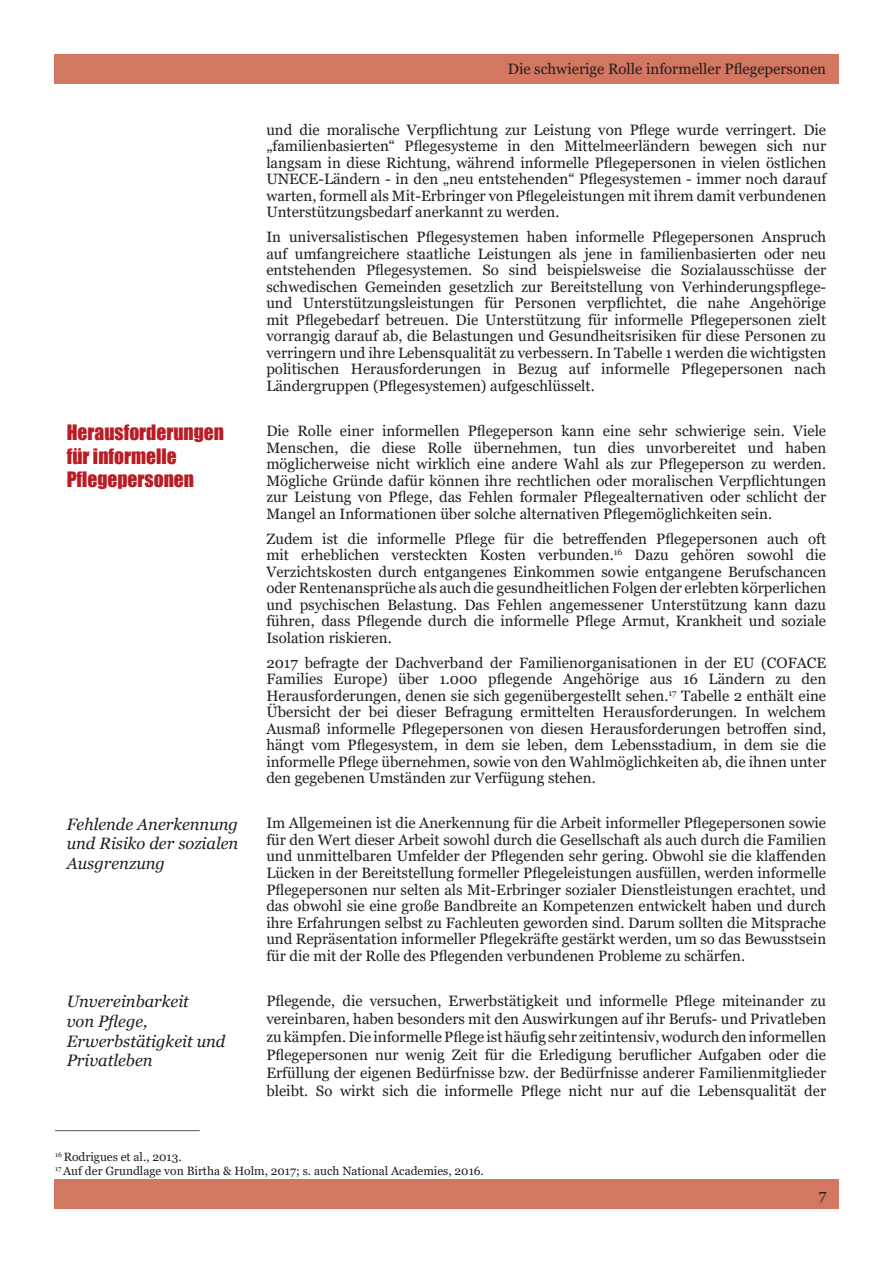
<style>
.page{position:relative;width:893px;height:1263px;background:#fff}
.page>*{position:absolute;margin:0;border:0;box-sizing:border-box;transform-origin:0 0}
.Red_title{font:19.5px/23.4px "Impact";color:#ba1c24}
.Red_title-2{font:italic 16.5px/19.8px "Georgia";color:#231f20;text-align:justify}
.Georgia_10_regular{font:15px/16.5px "Georgia";color:#231f20;text-align:justify}
.Georgia_10_regular-2{font:12px "Georgia";color:#231f20}
</style>
<div class="page">
<div style="left:54px;top:54px;width:785px;height:29px;background:#d37662"></div>
<div style="left:54px;top:1180px;width:785px;height:29px;background:#d37662"></div>
<p class="Georgia_10_regular" style="left:508px;top:61px;width:320px">Die schwierige Rolle informeller Pflegepersonen</p>
<p class="Georgia_10_regular" style="left:266px;top:122px;width:561px">und die moralische Verpflichtung zur Leistung von Pflege wurde verringert. Die „familienbasierten“ Pflegesysteme in den Mittelmeerländern bewegen sich nur langsam in diese Richtung, während informelle Pflegepersonen in vielen östlichen UNECE-Ländern - in den „neu entstehenden“ Pflegesystemen - immer noch darauf warten, formell als Mit-Erbringer von Pflegeleistungen mit ihrem damit verbundenen Unterstützungsbedarf anerkannt zu werden.</p>
<p class="Georgia_10_regular" style="left:266px;top:229px;width:561px">In universalistischen Pflegesystemen haben informelle Pflegepersonen Anspruch auf umfangreichere staatliche Leistungen als jene in familienbasierten oder neu entstehenden Pflegesystemen. So sind beispielsweise die Sozialausschüsse der schwedischen Gemeinden gesetzlich zur Bereitstellung von Verhinderungspflege&shy;und Unterstützungsleistungen für Personen verpflichtet, die nahe Angehörige mit Pflegebedarf betreuen. Die Unterstützung für informelle Pflegepersonen zielt vorrangig darauf ab, die Belastungen und Gesundheitsrisiken für diese Personen zu verringern und ihre Lebensqualität zu verbessern. In Tabelle 1 werden die wichtigsten politischen Herausforderungen in Bezug auf informelle Pflegepersonen nach Ländergruppen (Pflegesystemen) aufgeschlüsselt.</p>
<p class="Red_title" style="left:67px;top:420px;width:159px">Herausforderungen für informelle<br>Pflegepersonen</p>
<p class="Georgia_10_regular" style="left:266px;top:423px;width:561px">Die Rolle einer informellen Pflegeperson kann eine sehr schwierige sein. Viele Menschen, die diese Rolle übernehmen, tun dies unvorbereitet und haben möglicherweise nicht wirklich eine andere Wahl als zur Pflegeperson zu werden.<br>Mögliche Gründe dafür können ihre rechtlichen oder moralischen Verpflichtungen zur Leistung von Pflege, das Fehlen formaler Pflegealternativen oder schlicht der Mangel an Informationen über solche alternativen Pflegemöglichkeiten sein.</p>
<p class="Georgia_10_regular" style="left:266px;top:530px;width:561px">Zudem ist die informelle Pflege für die betreffenden Pflegepersonen auch oft mit erheblichen versteckten Kosten verbunden.<sup>16</sup> Dazu gehören sowohl die Verzichtskosten durch entgangenes Einkommen sowie entgangene Berufschancen oder Rentenansprüche als auch die gesundheitlichen Folgen der erlebten körperlichen und psychischen Belastung. Das Fehlen angemessener Unterstützung kann dazu führen, dass Pflegende durch die informelle Pflege Armut, Krankheit und soziale Isolation riskieren.</p>
<p class="Georgia_10_regular" style="left:266px;top:654px;width:561px">2017 befragte der Dachverband der Familienorganisationen in der EU (COFACE Families Europe) über 1.000 pflegende Angehörige aus 16 Ländern zu den Herausforderungen, denen sie sich gegenübergestellt sehen.<sup>17</sup> Tabelle 2 enthält eine Übersicht der bei dieser Befragung ermittelten Herausforderungen. In welchem Ausmaß informelle Pflegepersonen von diesen Herausforderungen betroffen sind, hängt vom Pflegesystem, in dem sie leben, dem Lebensstadium, in dem sie die informelle Pflege übernehmen, sowie von den Wahlmöglichkeiten ab, die ihnen unter den gegebenen Umständen zur Verfügung stehen.</p>
<p class="Red_title-2" style="left:67px;top:814px;width:173px">Fehlende Anerkennung und Risiko der sozialen Ausgrenzung</p>
<p class="Georgia_10_regular" style="left:266px;top:815px;width:561px">Im Allgemeinen ist die Anerkennung für die Arbeit informeller Pflegepersonen sowie für den Wert dieser Arbeit sowohl durch die Gesellschaft als auch durch die Familien und unmittelbaren Umfelder der Pflegenden sehr gering. Obwohl sie die klaffenden Lücken in der Bereitstellung formeller Pflegeleistungen ausfüllen, werden informelle Pflegepersonen nur selten als Mit-Erbringer sozialer Dienstleistungen erachtet, und das obwohl sie eine große Bandbreite an Kompetenzen entwickelt haben und durch ihre Erfahrungen selbst zu Fachleuten geworden sind. Darum sollten die Mitsprache und Repräsentation informeller Pflegekräfte gestärkt werden, um so das Bewusstsein für die mit der Rolle des Pflegenden verbundenen Probleme zu schärfen.</p>
<p class="Red_title-2" style="left:67px;top:991px;width:160px;text-align:left">Unvereinbarkeit<br>von Pflege,<br>Erwerbstätigkeit und<br>Privatleben</p>
<p class="Georgia_10_regular" style="left:266px;top:992px;width:561px;line-height:18px">Pflegende, die versuchen, Erwerbstätigkeit und informelle Pflege miteinander zu vereinbaren, haben besonders mit den Auswirkungen auf ihr Berufs- und Privatleben zu kämpfen. Die informelle Pflege ist häufig sehr zeitintensiv, wodurch den informellen Pflegepersonen nur wenig Zeit für die Erledigung beruflicher Aufgaben oder die Erfüllung der eigenen Bedürfnisse bzw. der Bedürfnisse anderer Familienmitglieder bleibt. So wirkt sich die informelle Pflege nicht nur auf die Lebensqualität der</p>
<p class="Georgia_10_regular" style="left:55px;top:1116px;width:146px">_______________</p>
<p class="Georgia_10_regular-2" style="left:55px;top:1149px;width:128px"><sup>16</sup> Rodrigues et al., 2013.</p>
<p class="Georgia_10_regular-2" style="left:55px;top:1163px;width:430px"><sup>17</sup> Auf der Grundlage von Birtha &amp; Holm, 2017; s. auch National Academies, 2016.</p>
<p class="Georgia_10_regular" style="left:819px;top:1187px;width:9px">7</p>
</div>
